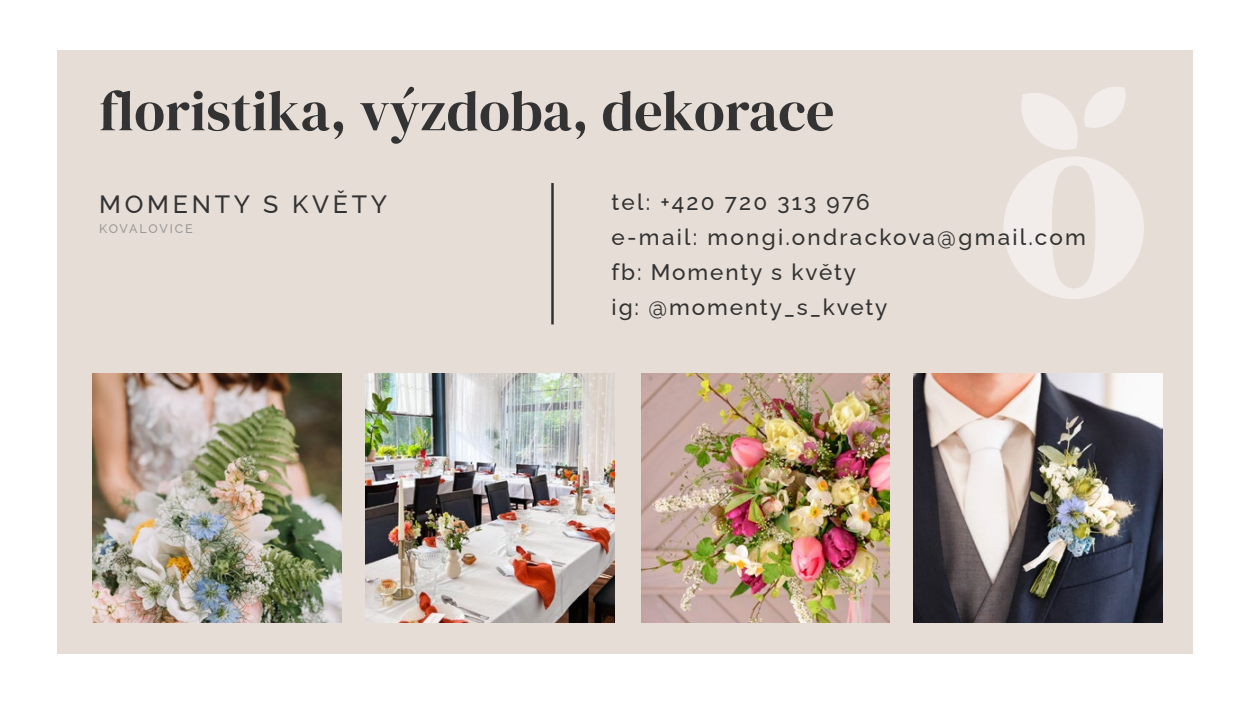
<style>
.page{position:relative;width:1250px;height:704px;background:#fff}
.page>*{position:absolute;margin:0;border:0;box-sizing:border-box;transform-origin:0 0}
.t1{font:56.25px "DM Serif Display";letter-spacing:.005em;color:#333}
.t2{font:500 25px "Raleway";letter-spacing:.15em;color:#333}
.t3{font:500 22.5px/35px "Raleway";letter-spacing:.1em;color:#333}
.t4{font:500 12.5px "Raleway";letter-spacing:.13em;color:#999}
</style>
<div class="page">
<div style="left:57px;top:50px;width:1136px;height:603px;background:#e7ddd7"></div>
<svg style="left:1004px;top:87px;width:140px;height:212px"></svg>
<hr style="left:551px;top:183px;width:3px;height:141px;background:#333">
<img style="left:641px;top:373px;width:249px;height:249px">
<img style="left:914px;top:373px;width:248px;height:249px">
<img style="left:92px;top:373px;width:249px;height:249px">
<img style="left:366px;top:373px;width:248px;height:249px">
<h1 class="t1" style="left:99px;top:79px;width:737px">floristika, výzdoba, dekorace</h1>
<p class="t2" style="left:99px;top:184px;width:290px">MOMENTY S KVĚTY</p>
<p class="t4" style="left:99px;top:218px;width:95px">KOVALOVICE</p>
<p class="t3" style="left:612px;top:182px;width:476px">tel: +420 720 313 976<br>e-mail: mongi.ondrackova@gmail.com fb: Momenty s květy<br>ig: @momenty_s_kvety</p>
</div>
